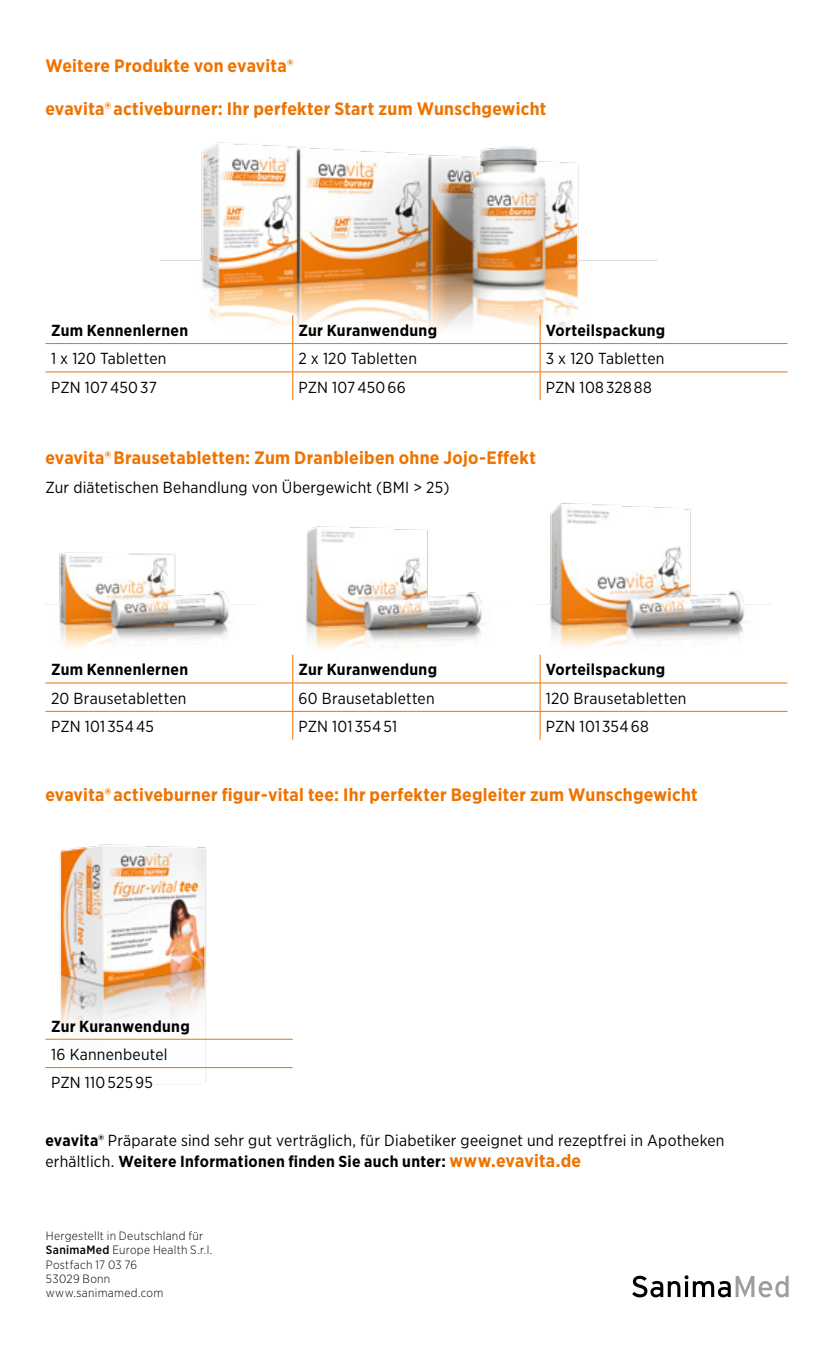
<style>
.page{position:relative;width:834px;height:1355px;background:#fff}
.page>*{position:absolute;margin:0;border:0;box-sizing:border-box;transform-origin:0 0}
.t1{font:700 18px "Gotham Narrow";letter-spacing:.015em;color:#ee7300}
.t2{font:16px/28.4px "Gotham Narrow";letter-spacing:.015em;color:#000}
.t3{font:700 16px "Gotham Narrow";letter-spacing:.02em;color:#000}
.t4{font:300 12px/14.4px "Gotham Narrow";letter-spacing:.025em;color:#000}
.s1{font-weight:700}
.s2{font-weight:700;font-size:18px;color:#ee7300}
.s3{font-weight:500}
</style>
<div class="page">
<img style="left:45px;top:844px;width:204px;height:239px">
<img style="left:44px;top:552px;width:214px;height:96px">
<img style="left:306px;top:526px;width:178px;height:124px">
<img style="left:535px;top:503px;width:236px;height:166px">
<img style="left:161px;top:142px;width:496px;height:212px">
<hr style="left:45px;top:343px;width:248px;height:1px;background:#ee7300">
<hr style="left:293px;top:343px;width:247px;height:1px;background:#ee7300">
<hr style="left:540px;top:343px;width:247px;height:1px;background:#ee7300">
<hr style="left:45px;top:372px;width:248px;height:1px;background:#ee7300">
<hr style="left:293px;top:372px;width:247px;height:1px;background:#ee7300">
<svg style="left:292px;top:315px;width:1px;height:85px"></svg>
<hr style="left:540px;top:372px;width:247px;height:1px;background:#ee7300">
<svg style="left:539px;top:315px;width:1px;height:85px"></svg>
<hr style="left:45px;top:683px;width:248px;height:1px;background:#ee7300">
<hr style="left:293px;top:683px;width:247px;height:1px;background:#ee7300">
<hr style="left:540px;top:683px;width:247px;height:1px;background:#ee7300">
<hr style="left:45px;top:711px;width:248px;height:1px;background:#ee7300">
<hr style="left:293px;top:711px;width:247px;height:1px;background:#ee7300">
<svg style="left:292px;top:655px;width:1px;height:85px"></svg>
<hr style="left:540px;top:711px;width:247px;height:1px;background:#ee7300">
<svg style="left:539px;top:655px;width:1px;height:85px"></svg>
<hr style="left:45px;top:1039px;width:248px;height:1px;background:#ee7300">
<hr style="left:45px;top:1067px;width:248px;height:1px;background:#ee7300">
<svg style="left:632px;top:1275px;width:156px;height:22px"></svg>
<p class="t1" style="left:45px;top:54px;width:249px">Weitere Produkte von evavita®</p>
<p class="t1" style="left:45px;top:97px;width:502px">evavita® activeburner: Ihr perfekter Start zum Wunschgewicht</p>
<p class="t3" style="left:51px;top:320px;width:138px">Zum Kennenlernen</p>
<p class="t3" style="left:298px;top:320px;width:140px">Zur Kuranwendung</p>
<p class="t3" style="left:545px;top:320px;width:121px">Vorteilspackung</p>
<p class="t2" style="left:51px;top:344px;width:117px">1 x 120 Tabletten</p>
<p class="t2" style="left:298px;top:344px;width:120px">2 x 120 Tabletten</p>
<p class="t2" style="left:545px;top:344px;width:120px">3 x 120 Tabletten</p>
<p class="t2" style="left:51px;top:372px;width:107px">PZN 107 450 37</p>
<p class="t2" style="left:298px;top:372px;width:109px">PZN 107 450 66</p>
<p class="t2" style="left:545px;top:372px;width:107px">PZN 108 328 88</p>
<p class="t1" style="left:45px;top:446px;width:492px">evavita® Brausetabletten: Zum Dranbleiben ohne Jojo-Effekt</p>
<p class="t2" style="left:45px;top:473px;width:406px">Zur diätetischen Behandlung von Übergewicht (BMI &gt; 25)</p>
<p class="t3" style="left:51px;top:659px;width:138px">Zum Kennenlernen</p>
<p class="t3" style="left:298px;top:659px;width:140px">Zur Kuranwendung</p>
<p class="t3" style="left:545px;top:659px;width:121px">Vorteilspackung</p>
<p class="t2" style="left:51px;top:684px;width:137px">20 Brausetabletten</p>
<p class="t2" style="left:298px;top:684px;width:138px">60 Brausetabletten</p>
<p class="t2" style="left:545px;top:684px;width:142px">120 Brausetabletten</p>
<p class="t2" style="left:51px;top:712px;width:104px">PZN 101 354 45</p>
<p class="t2" style="left:298px;top:712px;width:100px">PZN 101 354 51</p>
<p class="t2" style="left:545px;top:712px;width:105px">PZN 101 354 68</p>
<p class="t1" style="left:45px;top:783px;width:654px">evavita® activeburner figur-vital tee: Ihr perfekter Begleiter zum Wunschgewicht</p>
<p class="t3" style="left:51px;top:1016px;width:140px">Zur Kuranwendung</p>
<p class="t2" style="left:51px;top:1040px;width:118px">16 Kannenbeutel<br>PZN 110 525 95</p>
<p class="t2" style="left:45px;top:1129px;width:680px;line-height:21.6px"><span class="s1">evavita®</span> Präparate sind sehr gut verträglich, für Diabetiker geeignet und rezeptfrei in Apotheken erhältlich. <span class="s1">Weitere Informationen finden Sie auch unter:</span> <span class="s2">www.evavita.de</span></p>
<p class="t4" style="left:46px;top:1228px;width:168px">Hergestellt in Deutschland für<br><span class="s3">SanimaMed</span> Europe Health S.r.l.<br>Postfach 17 03 76<br>53029 Bonn www.sanimamed.com</p>
</div>
